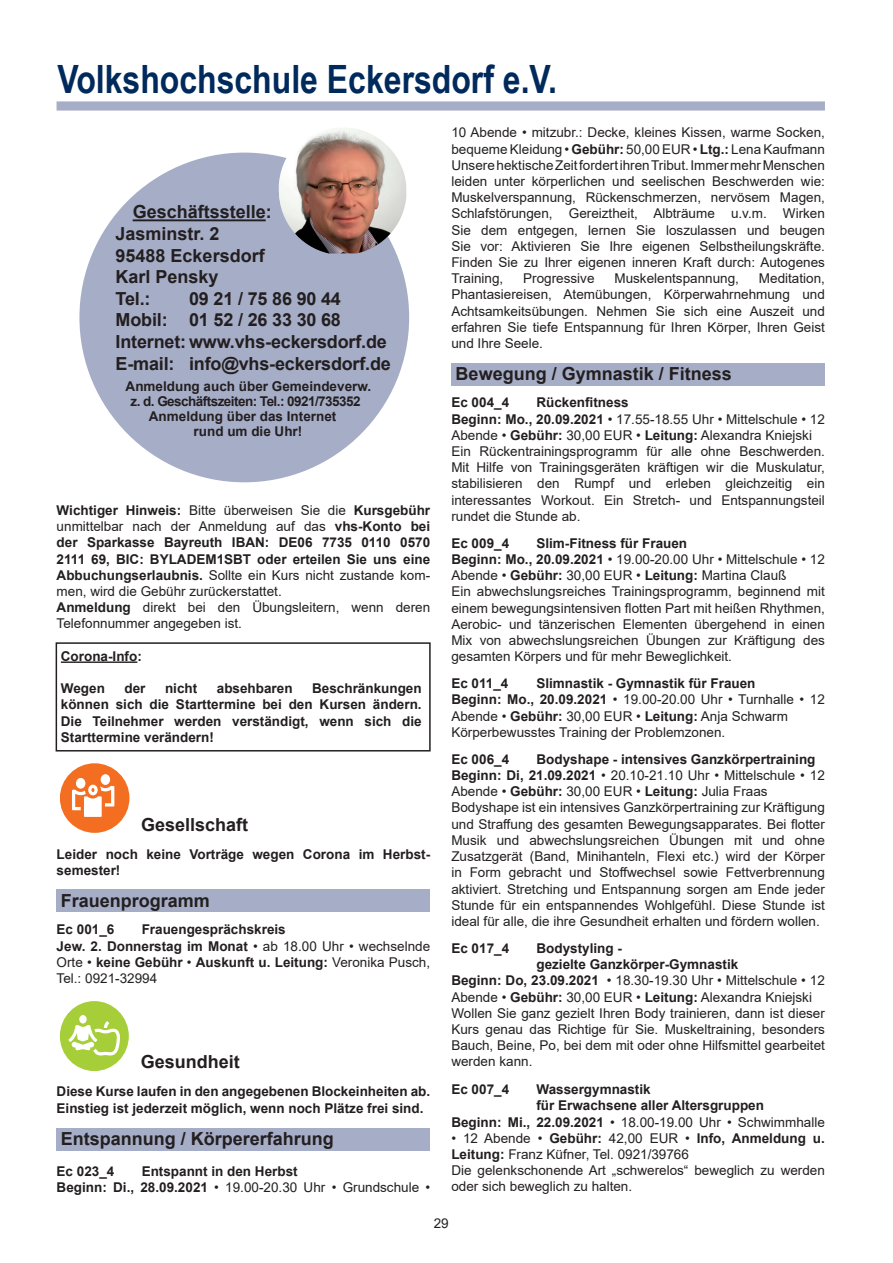
<style>
.page{position:relative;width:893px;height:1263px;background:#fff}
.page>*{position:absolute;margin:0;border:0;box-sizing:border-box;transform-origin:0 0}
.t1{font:700 39px "Arial Narrow";color:#002a5c}
.Prog_Balken_Anschr{font:700 18px "Arial";color:#231f20}
.Prog__Balk__Anschr{font:700 18px "Arial";color:#231f20}
.t2{font:13.5px/16.2px "Arial";color:#231f20}
.Textkörper_3{font:700 13.5px/16.2px "Arial";color:#231f20;text-align:justify}
.Prog_Balken_Anschr-2{font:700 13.5px/15px "Arial";color:#231f20;text-align:center}
.s1{font-weight:400}
.s2{font-weight:700}
</style>
<div class="page">
<div style="left:57px;top:101px;width:768px;height:10px;background:#a6adc7;border:2px solid #a6adc7"></div>
<div style="left:451px;top:363px;width:374px;height:23px;background:#a6adc7"></div>
<div style="left:57px;top:889px;width:373px;height:23px;background:#a6adc7"></div>
<div style="left:57px;top:1128px;width:373px;height:22px;background:#a6adc7"></div>
<hr style="left:61px;top:661px;width:76px;height:2px;background:#231f20">
<div style="left:79px;top:153px;width:330px;height:329px;background:#a6adc7;border-radius:50%"></div>
<hr style="left:133px;top:219px;width:133px;height:2px;background:#231f20">
<img style="left:279px;top:128px;width:127px;height:125px">
<div style="left:56px;top:642px;width:375px;height:109px;border:2px solid #231f20"></div>
<div style="left:60px;top:763px;width:69px;height:70px;background:#f36e21;border-radius:50%"></div>
<div style="left:76px;top:778px;width:9px;height:11px;background:#fff;border-radius:50%"></div>
<div style="left:101px;top:774px;width:9px;height:11px;background:#fff;border-radius:50%"></div>
<svg style="left:72px;top:785px;width:42px;height:32px"></svg>
<div style="left:60px;top:1001px;width:69px;height:70px;background:#a6ce39;border-radius:50%"></div>
<div style="left:79px;top:1015px;width:8px;height:8px;background:#fff;border-radius:50%"></div>
<svg style="left:68px;top:1021px;width:52px;height:34px"></svg>
<p class="t1" style="left:57px;top:50px;width:501px">Volkshochschule Eckersdorf e.V.</p>
<p class="Prog_Balken_Anschr" style="left:133px;top:199px;width:141px">Geschäftsstelle:</p>
<p class="Prog_Balken_Anschr" style="left:116px;top:221px;width:106px">Jasminstr. 2</p>
<p class="Prog_Balken_Anschr" style="left:116px;top:243px;width:151px">95488 Eckersdorf</p>
<p class="Prog_Balken_Anschr" style="left:116px;top:264px;width:105px">Karl Pensky</p>
<p class="Prog_Balken_Anschr" style="left:116px;top:286px;width:36px">Tel.:</p>
<p class="Prog_Balken_Anschr" style="left:189px;top:286px;width:153px">09 21 / 75 86 90 44</p>
<p class="Prog_Balken_Anschr" style="left:116px;top:307px;width:227px">Mobil: 01 52 / 26 33 30 68</p>
<p class="Prog_Balken_Anschr" style="left:116px;top:329px;width:273px">Internet: www.vhs-eckersdorf.de</p>
<p class="Prog_Balken_Anschr" style="left:116px;top:351px;width:277px">E-mail: info@vhs-eckersdorf.de</p>
<p class="Prog_Balken_Anschr-2" style="left:126px;top:379px;width:247px">Anmeldung auch über Gemeindeverw. z. d. Geschäftszeiten: Tel.: 0921/735352</p>
<p class="Prog_Balken_Anschr-2" style="left:149px;top:409px;width:189px">Anmeldung über das Internet</p>
<p class="Prog_Balken_Anschr-2" style="left:194px;top:424px;width:110px">rund um die Uhr!</p>
<p class="Textkörper_3" style="left:57px;top:502px;width:375px">Wichtiger Hinweis: <span class="s1">Bitte überweisen Sie die</span> Kursgebühr <span class="s1">unmittelbar nach der Anmeldung auf das</span> vhs-Konto bei der Sparkasse Bayreuth IBAN: DE06 7735 0110 0570<br>2111 69, BIC: BYLADEM1SBT oder erteilen Sie uns eine Abbuchungserlaubnis. <span class="s1">Sollte ein Kurs nicht zustande kom&shy;men, wird die Gebühr zurückerstattet.</span></p>
<p class="t2" style="left:57px;top:599px;width:375px"><span class="s2">Anmeldung</span> direkt bei den Übungsleitern, wenn deren<br>Telefonnummer angegeben ist.</p>
<p class="Textkörper_3" style="left:61px;top:648px;width:82px">Corona-Info:</p>
<p class="Textkörper_3" style="left:61px;top:680px;width:46px">Wegen</p>
<p class="Textkörper_3" style="left:124px;top:680px;width:23px">der</p>
<p class="Textkörper_3" style="left:165px;top:680px;width:34px">nicht</p>
<p class="Textkörper_3" style="left:217px;top:680px;width:77px">absehbaren</p>
<p class="Textkörper_3" style="left:61px;top:680px;width:362px;text-indent:251px">Beschränkungen können sich die Starttermine bei den Kursen ändern.<br>Die Teilnehmer werden verständigt, wenn sich die Starttermine verändern!</p>
<p class="Prog_Balken_Anschr" style="left:141px;top:812px;width:109px">Gesellschaft</p>
<p class="Textkörper_3" style="left:57px;top:846px;width:375px">Leider noch keine Vorträge wegen Corona im Herbst&shy;semester!</p>
<p class="Prog__Balk__Anschr" style="left:61px;top:888px;width:151px">Frauenprogramm</p>
<p class="Textkörper_3" style="left:57px;top:922px;width:59px">Ec 001_6</p>
<p class="Textkörper_3" style="left:142px;top:922px;width:146px">Frauengesprächskreis</p>
<p class="t2" style="left:57px;top:938px;width:375px;text-align:justify"><span class="s2">Jew. 2. Donnerstag im Monat</span> • ab 18.00 Uhr • wechselnde Orte • <span class="s2">keine Gebühr</span> • <span class="s2">Auskunft u. Leitung:</span> Veronika Pusch, Tel.: 0921-32994</p>
<p class="Prog_Balken_Anschr" style="left:141px;top:1049px;width:101px">Gesundheit</p>
<p class="Textkörper_3" style="left:57px;top:1084px;width:375px">Diese Kurse laufen in den angegebenen Blockeinheiten ab.<br>Einstieg ist jederzeit möglich, wenn noch Plätze frei sind.</p>
<p class="Prog__Balk__Anschr" style="left:61px;top:1126px;width:275px">Entspannung / Körpererfahrung</p>
<p class="Textkörper_3" style="left:57px;top:1163px;width:59px">Ec 023_4</p>
<p class="Textkörper_3" style="left:142px;top:1163px;width:158px">Entspannt in den Herbst</p>
<p class="t2" style="left:57px;top:1179px;width:375px"><span class="s2">Beginn: Di., 28.09.2021</span> • 19.00-20.30 Uhr • Grundschule •</p>
<p class="t2" style="left:451px;top:124px;width:375px">10 Abende • mitzubr.: Decke, kleines Kissen, warme Socken, bequeme Kleidung • <span class="s2">Gebühr:</span> 50,00 EUR • <span class="s2">Ltg.:</span> Lena Kaufmann</p>
<p class="t2" style="left:451px;top:157px;width:375px;text-align:justify">Unsere hektische Zeit fordert ihren Tribut. Immer mehr Menschen leiden unter körperlichen und seelischen Beschwerden wie:<br>Muskelverspannung, Rückenschmerzen, nervösem Magen, Schlafstörungen, Gereiztheit, Albträume u.v.m. Wirken Sie dem entgegen, lernen Sie loszulassen und beugen Sie vor: Aktivieren Sie Ihre eigenen Selbstheilungskräfte.<br>Finden Sie zu Ihrer eigenen inneren Kraft durch: Autogenes Training,</p>
<p class="t2" style="left:451px;top:270px;width:375px;text-align:justify;text-indent:307px">Meditation, Phantasiereisen, Atemübungen, Körperwahrnehmung und Achtsamkeitsübungen. Nehmen Sie sich eine Auszeit und erfahren Sie tiefe Entspannung für Ihren Körper, Ihren Geist und Ihre Seele.</p>
<p class="Prog__Balk__Anschr" style="left:456px;top:361px;width:278px">Bewegung / Gymnastik / Fitness</p>
<p class="Textkörper_3" style="left:451px;top:395px;width:59px">Ec 004_4</p>
<p class="Textkörper_3" style="left:536px;top:395px;width:94px">Rückenfitness</p>
<p class="t2" style="left:451px;top:411px;width:375px"><span class="s2">Beginn: Mo., 20.09.2021</span> • 17.55-18.55 Uhr • Mittelschule • 12<br>Abende • <span class="s2">Gebühr:</span> 30,00 EUR • <span class="s2">Leitung:</span> Alexandra Kniejski</p>
<p class="t2" style="left:451px;top:443px;width:375px;text-align:justify">Ein Rückentrainingsprogramm für alle ohne Beschwerden.<br>Mit Hilfe von Trainingsgeräten kräftigen wir die Muskulatur, stabilisieren den Rumpf und erleben gleichzeitig ein interessantes Workout. Ein Stretch- und Entspannungsteil rundet die Stunde ab.</p>
<p class="Textkörper_3" style="left:451px;top:535px;width:59px">Ec 009_4</p>
<p class="Textkörper_3" style="left:536px;top:535px;width:152px">Slim-Fitness für Frauen</p>
<p class="t2" style="left:451px;top:551px;width:375px"><span class="s2">Beginn: Mo., 20.09.2021</span> • 19.00-20.00 Uhr • Mittelschule • 12<br>Abende • <span class="s2">Gebühr:</span> 30,00 EUR • <span class="s2">Leitung:</span> Martina Clauß</p>
<p class="t2" style="left:451px;top:583px;width:375px;text-align:justify">Ein abwechslungsreiches Trainingsprogramm, beginnend mit einem bewegungsintensiven flotten Part mit heißen Rhythmen, Aerobic- und tänzerischen Elementen übergehend in einen Mix von abwechslungsreichen Übungen zur Kräftigung des gesamten Körpers und für mehr Beweglichkeit.</p>
<p class="Textkörper_3" style="left:451px;top:675px;width:59px">Ec 011_4</p>
<p class="Textkörper_3" style="left:536px;top:675px;width:221px">Slimnastik - Gymnastik für Frauen</p>
<p class="t2" style="left:451px;top:691px;width:375px"><span class="s2">Beginn: Mo., 20.09.2021</span> • 19.00-20.00 Uhr • Turnhalle • 12<br>Abende • <span class="s2">Gebühr:</span> 30,00 EUR • <span class="s2">Leitung:</span> Anja Schwarm</p>
<p class="t2" style="left:451px;top:724px;width:275px">Körperbewusstes Training der Problemzonen.</p>
<p class="Textkörper_3" style="left:451px;top:751px;width:59px">Ec 006_4</p>
<p class="Textkörper_3" style="left:536px;top:751px;width:281px">Bodyshape - intensives Ganzkörpertraining</p>
<p class="t2" style="left:451px;top:767px;width:375px"><span class="s2">Beginn: Di, 21.09.2021</span> • 20.10-21.10 Uhr • Mittelschule • 12<br>Abende • <span class="s2">Gebühr:</span> 30,00 EUR • <span class="s2">Leitung:</span> Julia Fraas</p>
<p class="t2" style="left:451px;top:799px;width:375px;text-align:justify">Bodyshape ist ein intensives Ganzkörpertraining zur Kräftigung und Straffung des gesamten Bewegungsapparates. Bei flotter Musik und abwechslungsreichen Übungen mit und ohne Zusatzgerät (Band, Minihanteln, Flexi etc.) wird der Körper in Form gebracht und Stoffwechsel sowie Fettverbrennung aktiviert. Stretching und Entspannung sorgen am Ende jeder Stunde für ein entspannendes Wohlgefühl. Diese Stunde ist ideal für alle, die ihre Gesundheit erhalten und fördern wollen.</p>
<p class="Textkörper_3" style="left:451px;top:940px;width:59px">Ec 017_4</p>
<p class="Textkörper_3" style="left:536px;top:940px;width:87px">Bodystyling -</p>
<p class="Textkörper_3" style="left:536px;top:956px;width:203px">gezielte Ganzkörper-Gymnastik</p>
<p class="t2" style="left:451px;top:972px;width:375px"><span class="s2">Beginn: Do, 23.09.2021</span> • 18.30-19.30 Uhr • Mittelschule • 12<br>Abende • <span class="s2">Gebühr:</span> 30,00 EUR • <span class="s2">Leitung:</span> Alexandra Kniejski</p>
<p class="t2" style="left:451px;top:1005px;width:375px;text-align:justify">Wollen Sie ganz gezielt Ihren Body trainieren, dann ist dieser Kurs genau das Richtige für Sie. Muskeltraining, besonders Bauch, Beine, Po, bei dem mit oder ohne Hilfsmittel gearbeitet werden kann.</p>
<p class="Textkörper_3" style="left:451px;top:1081px;width:59px">Ec 007_4</p>
<p class="Textkörper_3" style="left:536px;top:1081px;width:116px">Wassergymnastik</p>
<p class="Textkörper_3" style="left:536px;top:1098px;width:229px">für Erwachsene aller Altersgruppen</p>
<p class="t2" style="left:451px;top:1114px;width:375px"><span class="s2">Beginn: Mi., 22.09.2021</span> • 18.00-19.00 Uhr • Schwimmhalle</p>
<p class="t2" style="left:451px;top:1130px;width:375px">• 12 Abende • <span class="s2">Gebühr:</span> 42,00 EUR • <span class="s2">Info, Anmeldung u.<br>Leitung:</span> Franz Küfner, Tel. 0921/39766</p>
<p class="t2" style="left:451px;top:1162px;width:375px">Die gelenkschonende Art „schwerelos“ beweglich zu werden oder sich beweglich zu halten.</p>
<p class="t2" style="left:523px;top:270px;width:73px">Progressive</p>
<p class="t2" style="left:614px;top:270px;width:126px">Muskelentspannung,</p>
<p class="t2" style="left:434px;top:1215px;width:17px">29</p>
</div>
